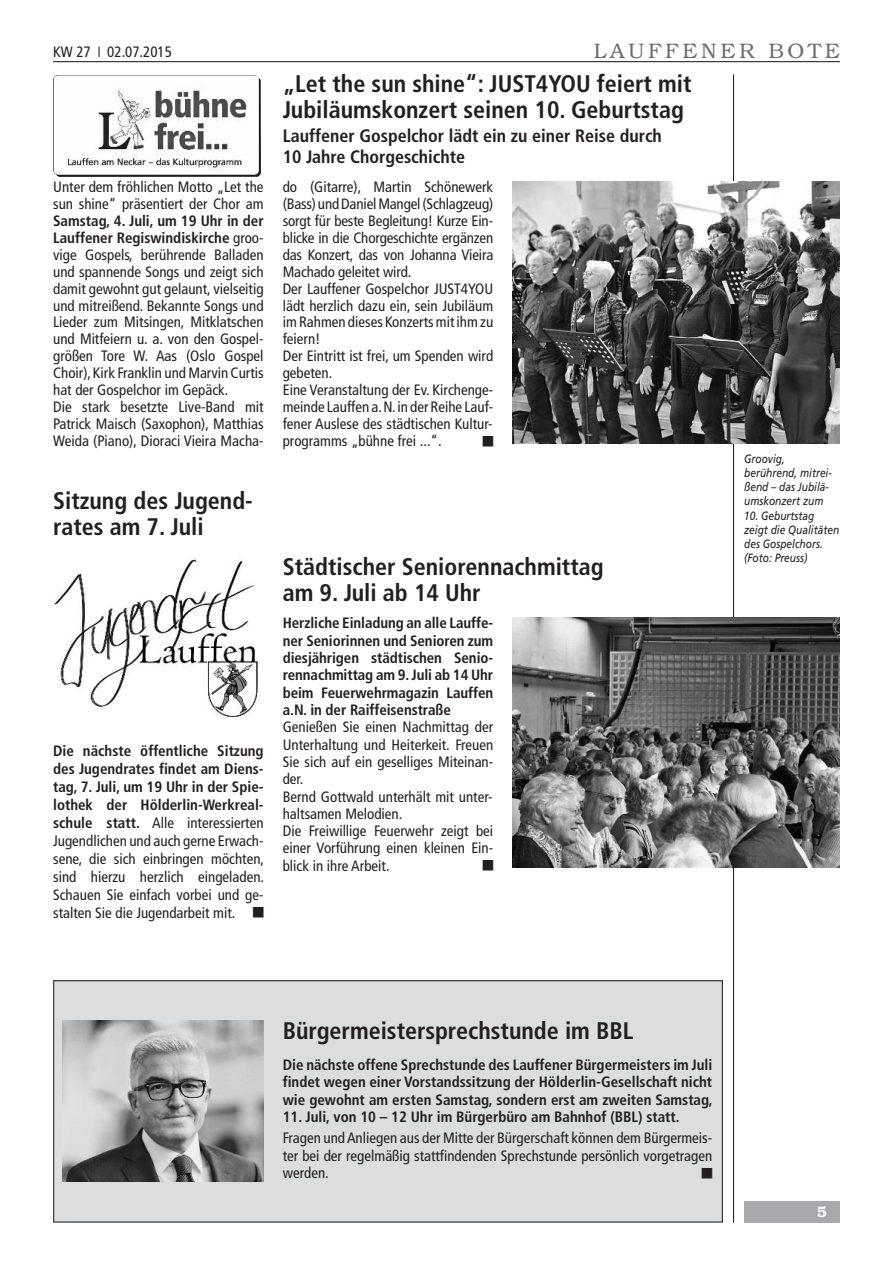
<style>
.page{position:relative;width:893px;height:1263px;background:#fff}
.page>*{position:absolute;margin:0;border:0;box-sizing:border-box;transform-origin:0 0}
.t1{font:700 condensed 24px/25.5px "Frutiger LT";color:#231f20}
.t2{font:300 21px "Bookman LT";letter-spacing:.175em;color:#6c6d70}
.t3{font:700 condensed 18px/20.2px "Frutiger LT";color:#231f20}
.t4{font:condensed 15px/17px "Frutiger LT";color:#231f20}
.t5{font:700 condensed 15px/17.2px "Frutiger LT";color:#231f20;text-align:justify}
.t6{font:600 15px "Bookman LT";color:#fff}
.t7{font:italic 12px/14.2px "Frutiger LT";color:#231f20;scale:.85 1}
.s1{font-weight:700}
</style>
<div class="page">
<hr style="left:733px;top:74px;width:1px;height:1148px;background:#231f20">
<hr style="left:53px;top:61px;width:787px;height:1px;background:#231f20">
<div style="left:744px;top:1201px;width:96px;height:21px;background:#a8a9ad"></div>
<img style="left:54px;top:557px;width:204px;height:161px">
<img style="left:53px;top:75px;width:208px;height:102px">
<img style="left:512px;top:182px;width:328px;height:262px">
<div style="left:54px;top:981px;width:668px;height:241px;background:#dcdddf"></div>
<div style="left:53px;top:980px;width:670px;height:242px;border:1px solid #231f20"></div>
<img style="left:62px;top:1020px;width:202px;height:161px">
<img style="left:512px;top:617px;width:328px;height:251px">
<p class="t4" style="left:53px;top:44px;width:120px">KW 27 ❘ 02.07.2015</p>
<h2 class="t2" style="left:594px;top:38px;width:247px">LAUFFENER BOTE</h2>
<p class="t4" style="left:53px;top:179px;width:212px">Unter dem fröhlichen Motto „Let the sun shine“ präsentiert der Chor am</p>
<p class="t4" style="left:53px;top:213px;width:212px"><span class="s1">Samstag, 4. Juli, um 19 Uhr in der Lauffener Regiswindiskirche</span> groo&shy;vige Gospels, berührende Balladen und spannende Songs und zeigt sich damit gewohnt gut gelaunt, vielseitig und mitreißend. Bekannte Songs und Lieder zum Mitsingen, Mitklatschen und Mitfeiern u. a. von den Gospel&shy;größen Tore W. Aas (Oslo Gospel Choir),Kirk Franklin undMarvin Curtis hat der Gospelchor im Gepäck.<br>Die stark besetzte Live-Band mit Patrick Maisch (Saxophon), Matthias Weida (Piano), Dioraci Vieira Macha-</p>
<h1 class="t1" style="left:53px;top:489px;width:201px;line-height:26.2px">Sitzung des Jugend&shy;rates am 7. Juli</h1>
<p class="t4" style="left:53px;top:743px;width:213px;line-height:18px;text-align:justify"><span class="s1">Die nächste öffentliche Sitzung des Jugendrates findet am Diens&shy;tag, 7. Juli, um 19 Uhr in der Spie&shy;lothek der Hölderlin-Werkreal&shy;schule statt.</span> Alle interessierten Jugendlichen und auch gerne Erwach&shy;sene, die sich einbringen möchten, sind hierzu herzlich eingeladen.<br>Schauen Sie einfach vorbei und ge&shy;stalten Sie die Jugendarbeit mit.</p>
<h1 class="t1" style="left:283px;top:73px;width:410px">„Let the sun shine“: JUST4YOU feiert mit<br>Jubiläumskonzert seinen 10. Geburtstag</h1>
<p class="t3" style="left:283px;top:127px;width:381px">Lauffener Gospelchor lädt ein zu einer Reise durch<br>10 Jahre Chorgeschichte</p>
<p class="t4" style="left:283px;top:179px;width:212px">do (Gitarre), Martin Schönewerk (Bass) undDanielMangel(Schlagzeug) sorgt für beste Begleitung! Kurze Ein&shy;blicke in die Chorgeschichte ergänzen das Konzert, das von Johanna Vieira<br>Machado geleitet wird.<br>Der Lauffener Gospelchor JUST4YOU lädt herzlich dazu ein, sein Jubiläum im Rahmen dieses Konzerts mitihm zu feiern!<br>Der Eintritt ist frei, um Spenden wird gebeten.<br>Eine Veranstaltung der Ev. Kirchenge&shy;meinde Lauffen a.N.in der Reihe Lauf&shy;fener Auslese des städtischen Kultur&shy;programms „bühne frei ...“.</p>
<h1 class="t1" style="left:283px;top:556px;width:322px">Städtischer Seniorennachmittag am 9. Juli ab 14 Uhr</h1>
<p class="t5" style="left:283px;top:616px;width:212px">Herzliche Einladung an alle Lauffe&shy;ner Seniorinnen und Senioren zum diesjährigen städtischen Senio&shy;rennachmittag am 9.Juli ab 14 Uhr beim Feuerwehrmagazin Lauffen a.N. in der Raiffeisenstraße</p>
<p class="t4" style="left:283px;top:720px;width:212px">Genießen Sie einen Nachmittag der<br>Unterhaltung und Heiterkeit. Freuen<br>Sie sich auf ein geselliges Miteinan&shy;der.<br>Bernd Gottwald unterhält mit unter&shy;haltsamen Melodien.<br>Die Freiwillige Feuerwehr zeigt bei einer Vorführung einen kleinen Ein&shy;blick in ihre Arbeit.</p>
<p class="t7" style="left:744px;top:452px;width:105px">Groovig, berührend, mitrei&shy;ßend – das Jubilä&shy;umskonzert zum</p>
<p class="t7" style="left:744px;top:509px;width:113px">10. Geburtstag zeigt die Qualitäten des Gospelchors. (Foto: Preuss)</p>
<h1 class="t1" style="left:283px;top:1019px;width:352px">Bürgermeistersprechstunde im BBL</h1>
<p class="t5" style="left:283px;top:1057px;width:432px">Die nächste offene Sprechstunde des Lauffener Bürgermeisters im Juli findet wegen einer Vorstandssitzung der Hölderlin-Gesellschaft nicht wie gewohnt am ersten Samstag, sondern erst am zweiten Samstag,</p>
<p class="t5" style="left:283px;top:1109px;width:398px">11. Juli, von 10 – 12 Uhr im Bürgerbüro am Bahnhof (BBL) statt.</p>
<p class="t4" style="left:283px;top:1131px;width:431px;text-align:justify">Fragen undAnliegen aus der Mitte der Bürgerschaft können dem Bürgermeis&shy;ter bei der regelmäßig stattfindenden Sprechstunde persönlich vorgetragen werden.</p>
<p class="t6" style="left:817px;top:1203px;width:11px">5</p>
</div>
